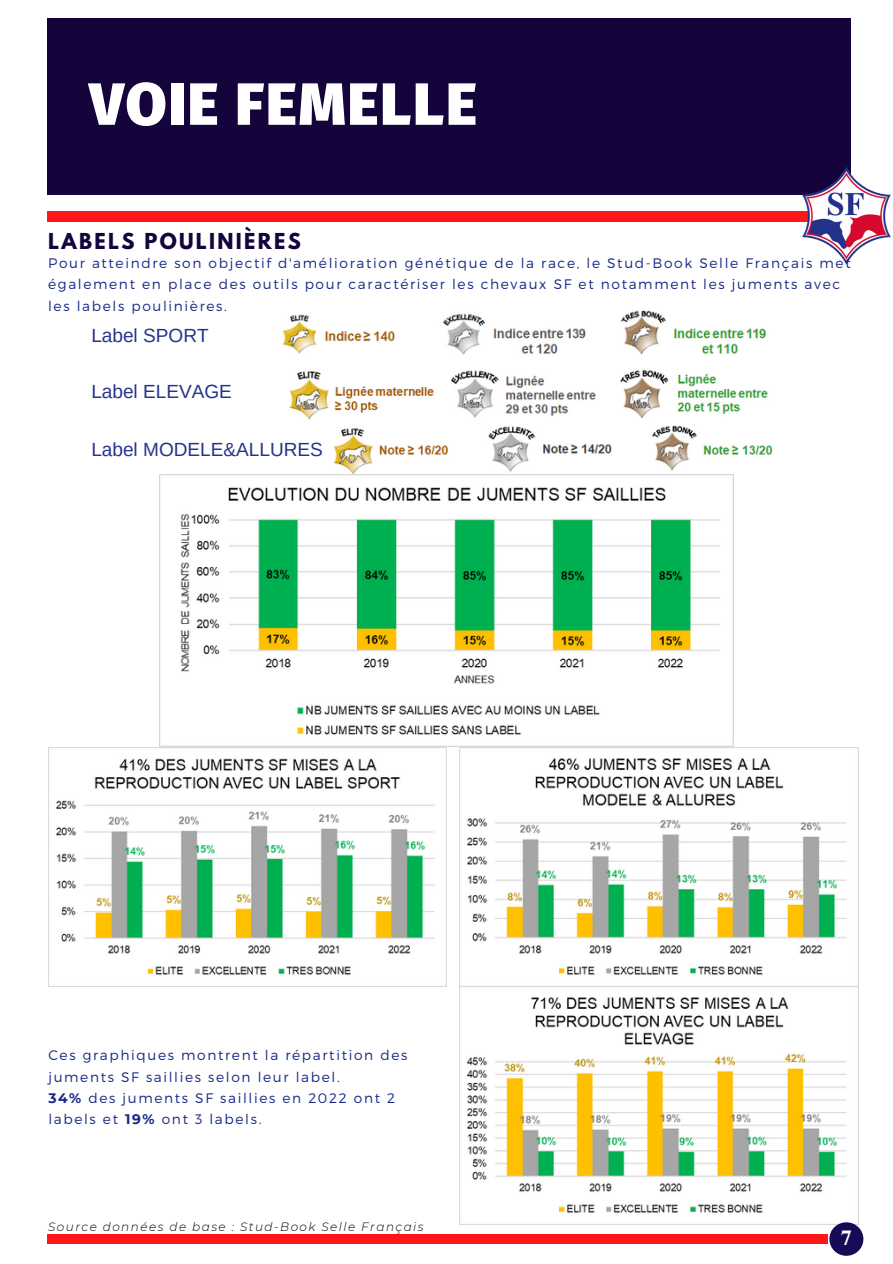
<style>
.page{position:relative;width:893px;height:1264px;background:#fff}
.page>*{position:absolute;margin:0;border:0;box-sizing:border-box;transform-origin:0 0}
.t1{font:900 59.55px "Fira Sans";letter-spacing:.03em;color:#fff}
.t2{font:700 21.3px "Te X Gyre Termes";color:#fff}
.t3{font:700 19.5px "League Spartan";letter-spacing:.12em;color:#14043b}
.t4{font:19.05px "Arimo";color:#26348c}
.t5{font:300 13.8px/21.3px "Montserrat";letter-spacing:.12em;color:#172784}
.t6{font:italic 300 12px "Montserrat";letter-spacing:.12em;color:#000}
.s1{font-weight:700}
</style>
<div class="page">
<div style="left:47px;top:1234px;width:780px;height:9px;background:#ff1616"></div>
<div style="left:47px;top:18px;width:803px;height:176px;background:#14043b"></div>
<div style="left:47px;top:211px;width:803px;height:10px;background:#ff1616"></div>
<img style="left:800px;top:166px;width:91px;height:99px">
<img style="left:289px;top:369px;width:479px;height:51px">
<img style="left:282px;top:310px;width:485px;height:45px">
<img style="left:333px;top:426px;width:440px;height:48px">
<img style="left:160px;top:474px;width:573px;height:272px">
<img style="left:48px;top:747px;width:398px;height:239px">
<img style="left:460px;top:747px;width:398px;height:477px">
<div style="left:829px;top:1222px;width:34px;height:33px;background:#170a57;border-radius:50%"></div>
<h1 class="t1" style="left:89px;top:69px;width:389px">VOIE FEMELLE</h1>
<h3 class="t3" style="left:48px;top:231px;width:254px">LABELS POULINIÈRES</h3>
<p class="t5" style="left:48px;top:252px;width:804px">Pour atteindre son objectif d'amélioration génétique de la race, le Stud-Book Selle Français met également en place des outils pour caractériser les chevaux SF et notamment les juments avec les labels poulinières.</p>
<h3 class="t4" style="left:91px;top:325px;width:119px">Label SPORT</h3>
<h3 class="t4" style="left:91px;top:380px;width:142px">Label ELEVAGE</h3>
<h3 class="t4" style="left:91px;top:439px;width:233px">Label MODELE&amp;ALLURES</h3>
<p class="t5" style="left:48px;top:1043px;width:360px">Ces graphiques montrent la répartition des juments SF saillies selon leur label.<br><span class="s1">34%</span> des juments SF saillies en 2022 ont 2 labels et <span class="s1">19%</span> ont 3 labels.</p>
<p class="t6" style="left:48px;top:1219px;width:377px">Source données de base : Stud-Book Selle Français</p>
<h2 class="t2" style="left:841px;top:1221px;width:12px">7</h2>
</div>
